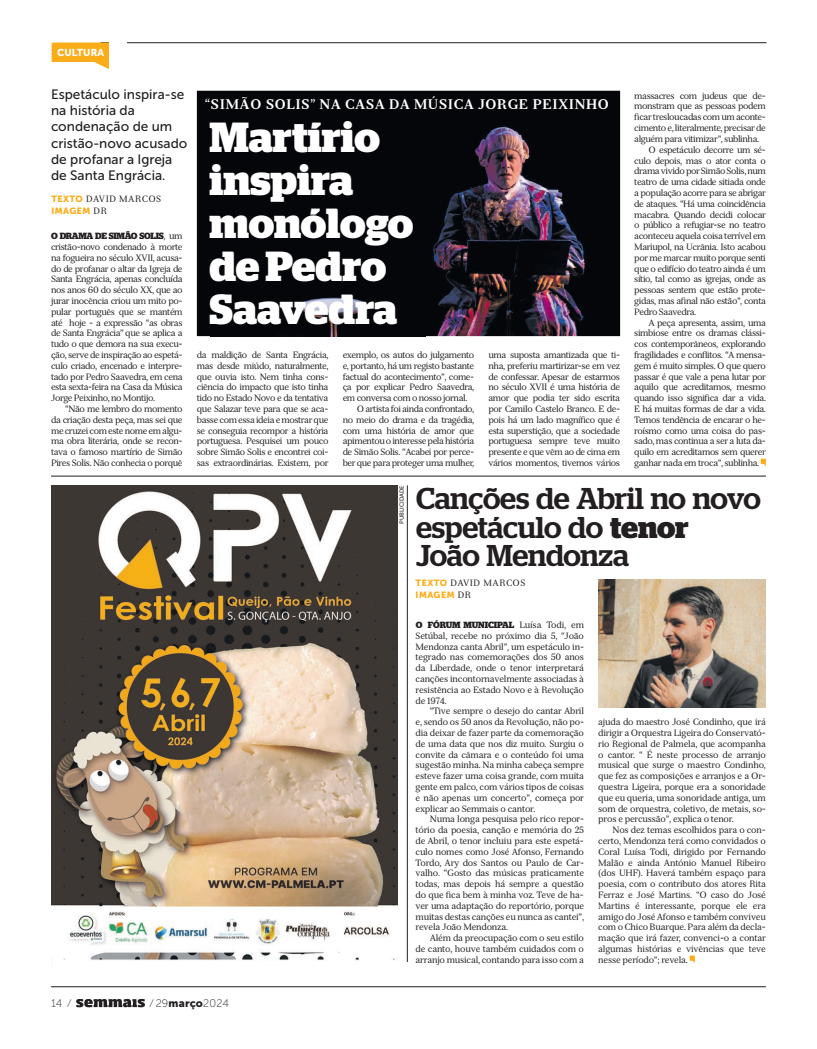
<style>
.page{position:relative;width:817px;height:1049px;background:#fff}
.page>*{position:absolute;margin:0;border:0;box-sizing:border-box;transform-origin:0 0}
.t1{font:700 42px/43px "Stag";letter-spacing:-.005em;color:#fff}
.t2{font:500 30.1px/28.3px "Stag";letter-spacing:-.015em;color:#231f20}
.t3{font:700 13.7px "Serif 12 Beta";letter-spacing:.05em;color:#fff}
.t4{font:13.6px/16.3px "Museo Sans Cyrl 500";color:#231f20}
.t5{font:11px "Museo Sans Cyrl 100";letter-spacing:.015em;color:#231f20}
.t6{font:10px "Museo Sans Cyrl 900";color:#fff}
.t7{font:9px/10.8px "Serif 12 Beta";letter-spacing:-.05em;color:#231f20;text-align:justify}
.t8{font:700 9px "Stag";letter-spacing:-.03em;color:#231f20}
.t9{font:9px "Museo Sans Cyrl 900";color:#faad19}
.t10{font:6px "Museo Sans Cyrl 500";color:#231f20}
.s1{font-family:"Museo Sans Cyrl 900";color:#faad19}
.s2{font-family:"Serif 12 Beta";color:#231f20}
.s3{font-family:"Serif 12 Beta";font-weight:400}
.s4{font-weight:700}
.s5{font-family:"Museo Sans Cyrl 900"}
</style>
<div class="page">
<svg style="left:76px;top:999px;width:69px;height:8px"></svg>
<hr style="left:51px;top:986px;width:714px;height:1px;background:#231f20">
<img style="left:197px;top:91px;width:423px;height:245px">
<hr style="left:407px;top:485px;width:1px;height:477px;background:#231f20">
<div style="left:211px;top:122px;width:214px;height:215px;background:#04060a"></div>
<img style="left:598px;top:579px;width:167px;height:128px">
<svg style="left:689px;top:955px;width:5px;height:7px"></svg>
<hr style="left:100px;top:43px;width:666px;height:1px;background:#231f20">
<svg style="left:52px;top:43px;width:57px;height:26px"></svg>
<div style="left:109px;top:42px;width:17px;height:27px;background:#fff"></div>
<hr style="left:51px;top:476px;width:714px;height:1px;background:#231f20">
<img style="left:51px;top:485px;width:346px;height:476px">
<svg style="left:760px;top:459px;width:5px;height:6px"></svg>
<p class="t6" style="left:57px;top:47px;width:48px">CULTURA</p>
<h3 class="t4" style="left:51px;top:86px;width:138px">Espetáculo inspira-se na história da condenação de um cristão-novo acusado de profanar a Igreja de Santa Engrácia.</h3>
<p class="t7" style="left:51px;top:194px;width:111px"><span class="s1">TEXTO</span> DAVID MARCOS</p>
<p class="t9" style="left:51px;top:206px;width:57px">IMAGEM <span class="s2">DR</span></p>
<p class="t8" style="left:51px;top:231px;width:133px">O DRAMA DE SIMÃO SOLIS<span class="s3">, um</span></p>
<p class="t7" style="left:51px;top:241px;width:133px">cristão-novo condenado à morte na fogueira no século XVII, acusa&shy;do de profanar o altar da Igreja de Santa Engrácia, apenas concluída nos anos 60 do século XX, que ao jurar inocência criou um mito po&shy;pular português que se mantém até hoje - a expressão “as obras de Santa Engrácia” que se aplica a tudo o que demora na sua execu&shy;ção, serve de inspiração ao espetá&shy;culo criado, encenado e interpre&shy;tado por Pedro Saavedra, em cena esta sexta-feira na Casa da Música Jorge Peixinho, no Montijo.</p>
<p class="t7" style="left:51px;top:403px;width:133px;text-indent:14px">“Não me lembro do momento da criação desta peça, mas sei que me cruzei com este nome em algu&shy;ma obra literária, onde se recon&shy;tava o famoso martírio de Simão Pires Solis. Não conhecia o porquê</p>
<p class="t7" style="left:634px;top:90px;width:133px">massacres com judeus que de-</p>
<p class="t7" style="left:634px;top:101px;width:133px">monstram que as pessoas podem</p>
<p class="t7" style="left:634px;top:112px;width:133px">ficar tresloucadas com um aconte-</p>
<p class="t7" style="left:634px;top:123px;width:133px">cimento e, literalmente, precisar de</p>
<p class="t7" style="left:634px;top:133px;width:126px">alguém para vitimizar”, sublinha.</p>
<p class="t7" style="left:648px;top:144px;width:119px">O espetáculo decorre um sé-</p>
<p class="t7" style="left:634px;top:155px;width:133px">culo depois, mas o ator conta o</p>
<p class="t7" style="left:634px;top:166px;width:133px">drama vivido por Simão Solis, num</p>
<p class="t7" style="left:634px;top:177px;width:133px">teatro de uma cidade sitiada onde</p>
<p class="t7" style="left:634px;top:187px;width:133px">a população acorre para se abrigar</p>
<p class="t7" style="left:634px;top:198px;width:133px">de ataques. “Há uma coincidência</p>
<p class="t7" style="left:634px;top:209px;width:133px">macabra. Quando decidi colocar</p>
<p class="t7" style="left:634px;top:220px;width:133px">o público a refugiar-se no teatro</p>
<p class="t7" style="left:634px;top:231px;width:133px">aconteceu aquela coisa terrível em</p>
<p class="t7" style="left:634px;top:241px;width:133px">Mariupol, na Ucrânia. Isto acabou</p>
<p class="t7" style="left:634px;top:252px;width:133px">por me marcar muito porque senti</p>
<p class="t7" style="left:634px;top:263px;width:133px">que o edifício do teatro ainda é um</p>
<p class="t7" style="left:634px;top:274px;width:133px">sítio, tal como as igrejas, onde as</p>
<p class="t7" style="left:634px;top:285px;width:133px">pessoas sentem que estão prote-</p>
<p class="t7" style="left:634px;top:295px;width:133px">gidas, mas afinal não estão”, conta</p>
<p class="t7" style="left:634px;top:306px;width:63px">Pedro Saavedra.</p>
<p class="t7" style="left:648px;top:317px;width:119px">A peça apresenta, assim, uma</p>
<p class="t7" style="left:634px;top:328px;width:133px">simbiose entre os dramas clássi-</p>
<p class="t7" style="left:634px;top:339px;width:133px">cos contemporâneos, explorando</p>
<p class="t7" style="left:634px;top:349px;width:133px">fragilidades e conflitos. “A mensa-</p>
<p class="t7" style="left:634px;top:360px;width:133px">gem é muito simples. O que quero</p>
<p class="t7" style="left:634px;top:371px;width:133px">passar é que vale a pena lutar por</p>
<p class="t7" style="left:634px;top:382px;width:133px">aquilo que acreditamos, mesmo</p>
<p class="t7" style="left:634px;top:393px;width:133px">quando isso significa dar a vida.</p>
<p class="t7" style="left:634px;top:403px;width:133px">E há muitas formas de dar a vida.</p>
<p class="t7" style="left:634px;top:414px;width:133px">Temos tendência de encarar o he-</p>
<p class="t7" style="left:634px;top:425px;width:133px">roísmo como uma coisa do pas-</p>
<p class="t7" style="left:634px;top:436px;width:133px">sado, mas continua a ser a luta da-</p>
<p class="t7" style="left:634px;top:447px;width:133px">quilo em acreditamos sem querer</p>
<p class="t7" style="left:634px;top:457px;width:126px">ganhar nada em troca”, sublinha.</p>
<h3 class="t3" style="left:205px;top:96px;width:405px">“SIMÃO SOLIS” NA CASA DA MÚSICA JORGE PEIXINHO</h3>
<h1 class="t1" style="left:209px;top:116px;width:205px">Martírio inspira monólogo de Pedro<br>Saavedra</h1>
<p class="t7" style="left:197px;top:349px;width:133px">da maldição de Santa Engrácia, mas desde miúdo, naturalmente, que ouvia isto. Nem tinha cons&shy;ciência do impacto que isto tinha tido no Estado Novo e da tentativa que Salazar teve para que se aca&shy;basse com essa ideia e mostrar que se conseguia recompor a história portuguesa. Pesquisei um pouco sobre Simão Solis e encontrei coi&shy;sas extraordinárias. Existem, por</p>
<p class="t7" style="left:342px;top:349px;width:133px">exemplo, os autos do julgamento</p>
<p class="t7" style="left:488px;top:349px;width:133px">uma suposta amantizada que ti&shy;nha, preferiu martirizar-se em vez de confessar. Apesar de estarmos no século XVII é uma história de amor que podia ter sido escrita por Camilo Castelo Branco. E de&shy;pois há um lado magnífico que é esta superstição, que a sociedade portuguesa sempre teve muito presente e que vêm ao de cima em vários momentos, tivemos vários</p>
<h2 class="t2" style="left:416px;top:484px;width:346px">Canções de Abril no novo espetáculo do <span class="s4">tenor<br></span>João Mendonza</h2>
<p class="t7" style="left:415px;top:578px;width:111px"><span class="s1">TEXTO</span> DAVID MARCOS</p>
<p class="t9" style="left:415px;top:590px;width:57px">IMAGEM <span class="s2">DR</span></p>
<p class="t8" style="left:415px;top:619px;width:170px">O FÓRUM MUNICIPAL <span class="s3">Luísa Todi, em</span></p>
<p class="t7" style="left:415px;top:630px;width:170px">Setúbal, recebe no próximo dia 5, “João Mendonza canta Abril”, um espetáculo in&shy;tegrado nas comemorações dos 50 anos da Liberdade, onde o tenor interpretará canções incontornavelmente associadas à resistência ao Estado Novo e à Revolução de 1974.</p>
<p class="t7" style="left:415px;top:706px;width:170px;text-indent:14px">“Tive sempre o desejo do cantar Abril e, sendo os 50 anos da Revolução, não po&shy;dia deixar de fazer parte da comemoração de uma data que nos diz muito. Surgiu o convite da câmara e o conteúdo foi uma sugestão minha. Na minha cabeça sempre esteve fazer uma coisa grande, com muita gente em palco, com vários tipos de coisas e não apenas um concerto”, começa por explicar ao Semmais o cantor.</p>
<p class="t7" style="left:415px;top:814px;width:170px;text-indent:14px">Numa longa pesquisa pelo rico repor&shy;tório da poesia, canção e memória do 25 de Abril, o tenor incluiu para este espetá&shy;culo nomes como José Afonso, Fernando Tordo, Ary dos Santos ou Paulo de Car&shy;valho. “Gosto das músicas praticamente todas, mas depois há sempre a questão do que fica bem à minha voz. Teve de ha&shy;ver uma adaptação do reportório, porque muitas destas canções eu nunca as cantei”, revela João Mendonza.</p>
<p class="t7" style="left:415px;top:933px;width:170px;text-indent:14px">Além da preocupação com o seu estilo de canto, houve também cuidados com o arranjo musical, contando para isso com a</p>
<p class="t7" style="left:342px;top:360px;width:133px">e, portanto, há um registo bastante</p>
<p class="t7" style="left:342px;top:371px;width:133px">factual do acontecimento”, come-</p>
<p class="t7" style="left:342px;top:382px;width:133px">ça por explicar Pedro Saavedra,</p>
<p class="t7" style="left:342px;top:393px;width:126px">em conversa com o nosso jornal.</p>
<p class="t7" style="left:357px;top:403px;width:119px">O artista foi ainda confrontado,</p>
<p class="t7" style="left:342px;top:414px;width:133px">no meio do drama e da tragédia,</p>
<p class="t7" style="left:342px;top:425px;width:133px">com uma história de amor que</p>
<p class="t7" style="left:342px;top:436px;width:133px">apimentou o interesse pela história</p>
<p class="t7" style="left:342px;top:447px;width:133px">de Simão Solis. “Acabei por perce-</p>
<p class="t7" style="left:342px;top:457px;width:133px">ber que para proteger uma mulher,</p>
<p class="t10" style="left:398px;top:524px;width:40px;rotate:-90deg">PUBLICIDADE</p>
<p class="t7" style="left:598px;top:717px;width:169px">ajuda do maestro José Condinho, que irá dirigir a Orquestra Ligeira do Conservató&shy;rio Regional de Palmela, que acompanha o cantor. “ É neste processo de arranjo musical que surge o maestro Condinho, que fez as composições e arranjos e a Or&shy;questra Ligeira, porque era a sonoridade que eu queria, uma sonoridade antiga, um som de orquestra, coletivo, de metais, so&shy;pros e percussão”, explica o tenor.</p>
<p class="t7" style="left:598px;top:825px;width:169px;text-indent:14px">Nos dez temas escolhidos para o con&shy;certo, Mendonza terá como convidados o Coral Luísa Todi, dirigido por Fernando Malão e ainda António Manuel Ribeiro (dos UHF). Haverá também espaço para poesia, com o contributo dos atores Rita Ferraz e José Martins. “O caso do José Martins é interessante, porque ele era amigo do José Afonso e também conviveu com o Chico Buarque. Para além da decla&shy;mação que irá fazer, convenci-o a contar algumas histórias e vivências que teve nesse período”; revela.</p>
<p class="t5" style="left:51px;top:998px;width:21px">14 ⁄</p>
<p class="t5" style="left:151px;top:998px;width:79px">⁄ 29<span class="s5">março</span>2024</p>
</div>
